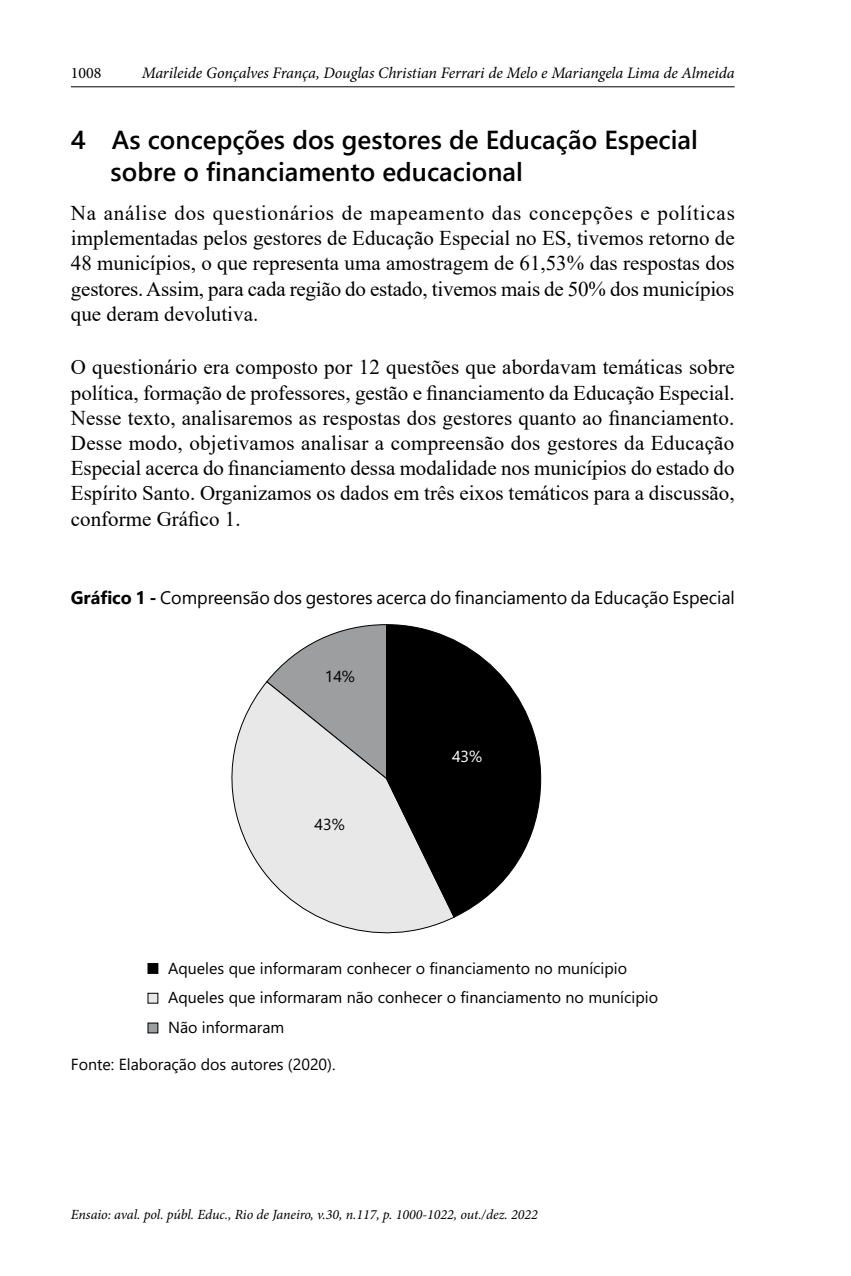
<style>
.page{position:relative;width:851px;height:1276px;background:#fff}
.page>*{position:absolute;margin:0;border:0;box-sizing:border-box;transform-origin:0 0}
.t1{font:600 26px/31.2px "Segoe UI";color:#000}
.t2{font:21px/25.2px "Times New Roman";color:#000;text-align:justify}
.t3{font:18px "Segoe UI";letter-spacing:-.005em;color:#000}
.t4{font:16px/29.8px "Segoe UI";color:#000}
.t5{font:italic 16px "Minion Pro";letter-spacing:-.005em;color:#000}
.t6{font:16px "Minion Pro";color:#000}
.t7{font:16px "Segoe UI";color:#fff}
.t8{font:italic 14px "Minion Pro";letter-spacing:-.005em;color:#000}
.s1{font-weight:700}
</style>
<div class="page">
<hr style="left:71px;top:86px;width:663px;height:1px;background:#000">
<div style="left:148px;top:963px;width:10px;height:10px;background:#000"></div>
<div style="left:147px;top:963px;width:11px;height:11px;border:1px solid #000"></div>
<div style="left:148px;top:993px;width:10px;height:10px;background:#e8e8e9"></div>
<div style="left:147px;top:992px;width:11px;height:11px;border:1px solid #000"></div>
<div style="left:148px;top:1023px;width:10px;height:10px;background:#9c9e9f"></div>
<svg style="left:267px;top:624px;width:118px;height:56px"></svg>
<svg style="left:231px;top:680px;width:223px;height:254px"></svg>
<svg style="left:385px;top:624px;width:156px;height:294px"></svg>
<p class="t6" style="left:71px;top:62px;width:32px">1008</p>
<p class="t5" style="left:142px;top:62px;width:594px">Marileide Gonçalves França, Douglas Christian Ferrari de Melo e Mariangela Lima de Almeida</p>
<p class="t1" style="left:111px;top:122px;width:588px;text-indent:-40px">4 As concepções dos gestores de Educação Especial sobre o financiamento educacional</p>
<p class="t2" style="left:71px;top:200px;width:665px">Na análise dos questionários de mapeamento das concepções e políticas implementadas pelos gestores de Educação Especial no ES, tivemos retorno de 48 municípios, o que representa uma amostragem de 61,53% das respostas dos gestores. Assim, para cada região do estado, tivemos mais de 50% dos municípios que deram devolutiva.</p>
<p class="t2" style="left:71px;top:354px;width:665px">O questionário era composto por 12 questões que abordavam temáticas sobre política, formação de professores, gestão e financiamento da Educação Especial.<br>Nesse texto, analisaremos as respostas dos gestores quanto ao financiamento.<br>Desse modo, objetivamos analisar a compreensão dos gestores da Educação Especial acerca do financiamento dessa modalidade nos municípios do estado do Espírito Santo. Organizamos os dados em três eixos temáticos para a discussão, conforme Gráfico 1.</p>
<p class="t3" style="left:71px;top:580px;width:665px"><span class="s1">Gráfico 1 -</span> Compreensão dos gestores acerca do financiamento da Educação Especial</p>
<p class="t4" style="left:324px;top:660px;width:32px">14%</p>
<p class="t4" style="left:314px;top:807px;width:32px">43%</p>
<p class="t7" style="left:452px;top:741px;width:32px">43%</p>
<p class="t4" style="left:168px;top:951px;width:491px">Aqueles que informaram conhecer o financiamento no munícipio<br>Aqueles que informaram não conhecer o financiamento no munícipio<br>Não informaram</p>
<p class="t4" style="left:71px;top:1048px;width:266px">Fonte: Elaboração dos autores (2020).</p>
<p class="t8" style="left:71px;top:1205px;width:468px">Ensaio: aval. pol. públ. Educ., Rio de Janeiro, v.30, n.117, p. 1000-1022, out./dez. 2022</p>
</div>
